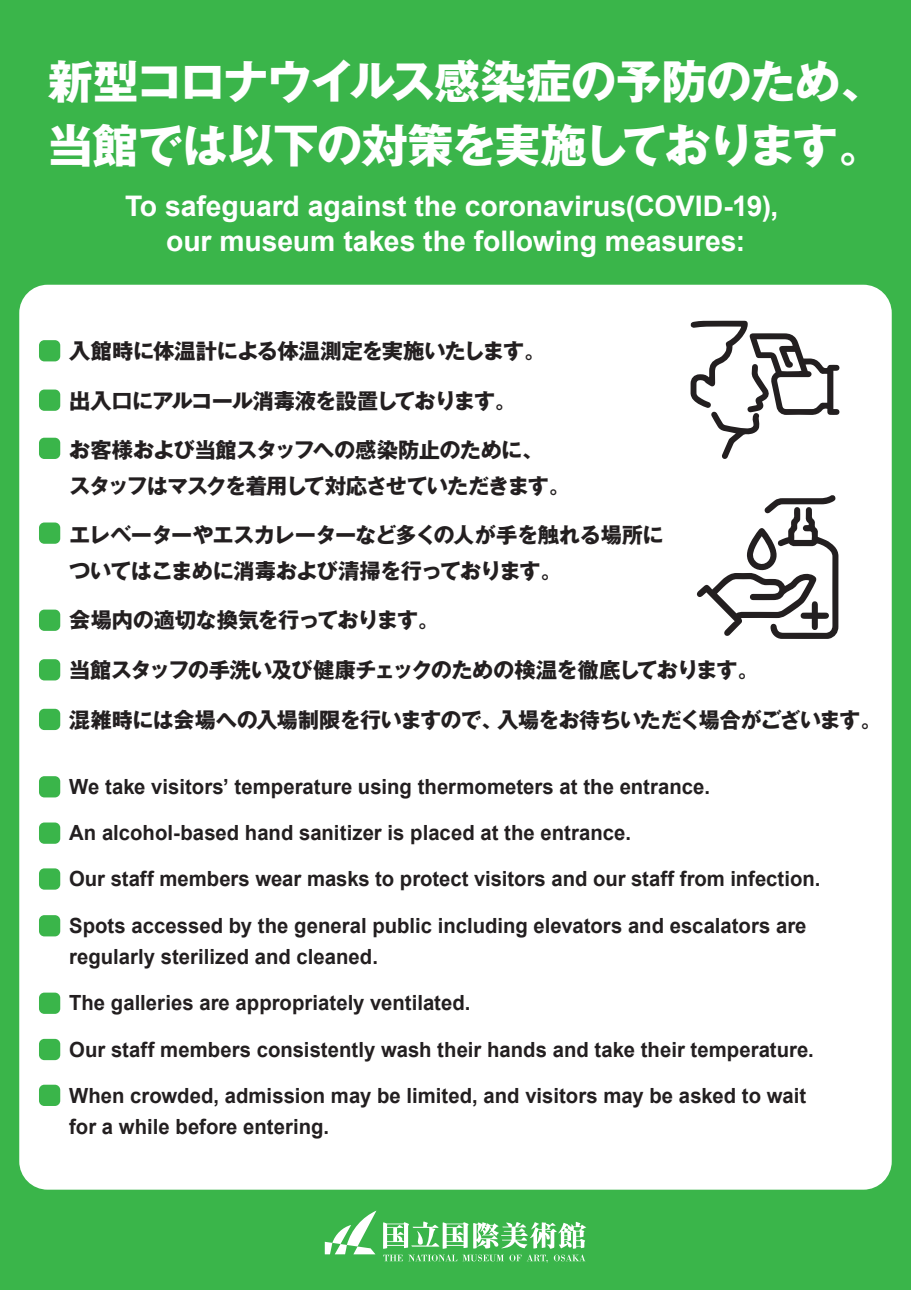
<style>
.page{position:relative;width:911px;height:1290px;background:#3ab54a}
.page>*{position:absolute;margin:0;border:0;box-sizing:border-box;transform-origin:0 0}
.t1{font:700 46.12px/63.8px "Gothic MB101 Pro";letter-spacing:-.04em;color:#fff}
.t2{font:700 28.38px/35.4px "Arial";letter-spacing:-.005em;color:#fff;text-align:center}
.t3{font:700 21.25px/35.5px "Gothic MB101 Pro";letter-spacing:-.035em;color:#231f20}
.t4{font:700 20.88px/31.9px "Arial";color:#231f20}
</style>
<div class="page">
<div style="left:19px;top:285px;width:872px;height:904px;background:#fff;border-radius:28px"></div>
<svg style="left:325px;top:1211px;width:51px;height:43px"></svg>
<svg style="left:383px;top:1221px;width:203px;height:42px"></svg>
<div style="left:39px;top:340px;width:21px;height:21px;background:#3ab54a;border-radius:5px"></div>
<div style="left:39px;top:389px;width:21px;height:22px;background:#3ab54a;border-radius:5px"></div>
<div style="left:39px;top:438px;width:21px;height:21px;background:#3ab54a;border-radius:5px"></div>
<div style="left:39px;top:522px;width:21px;height:22px;background:#3ab54a;border-radius:5px"></div>
<div style="left:39px;top:610px;width:21px;height:21px;background:#3ab54a;border-radius:5px"></div>
<div style="left:39px;top:659px;width:21px;height:21px;background:#3ab54a;border-radius:5px"></div>
<div style="left:39px;top:709px;width:21px;height:21px;background:#3ab54a;border-radius:5px"></div>
<div style="left:39px;top:776px;width:21px;height:21px;background:#3ab54a;border-radius:5px"></div>
<div style="left:39px;top:822px;width:21px;height:22px;background:#3ab54a;border-radius:5px"></div>
<div style="left:39px;top:868px;width:21px;height:21px;background:#3ab54a;border-radius:5px"></div>
<div style="left:39px;top:915px;width:21px;height:21px;background:#3ab54a;border-radius:5px"></div>
<div style="left:39px;top:992px;width:21px;height:22px;background:#3ab54a;border-radius:5px"></div>
<div style="left:39px;top:1039px;width:21px;height:21px;background:#3ab54a;border-radius:5px"></div>
<div style="left:39px;top:1085px;width:21px;height:21px;background:#3ab54a;border-radius:5px"></div>
<svg style="left:696px;top:495px;width:142px;height:144px"></svg>
<svg style="left:690px;top:321px;width:149px;height:138px"></svg>
<h1 class="t1" style="left:48px;top:44px;width:840px">新型コロナウイルス感染症の予防のため、当館では以下の対策を実施しております。</h1>
<h2 class="t2" style="left:125px;top:189px;width:655px">To safeguard against the coronavirus(COVID-19), our museum takes the following measures:</h2>
<p class="t3" style="left:69px;top:330px;width:478px">入館時に体温計による体温測定を実施いたします。</p>
<p class="t3" style="left:69px;top:380px;width:449px">出入口にアルコール消毒液を設置しております。</p>
<p class="t3" style="left:69px;top:430px;width:503px">お客様および当館スタッフへの感染防止のために、<br>スタッフはマスクを着用して対応させていただきます。</p>
<p class="t3" style="left:69px;top:515px;width:596px">エレベーターやエスカレーターなど多くの人が手を触れる場所についてはこまめに消毒および清掃を行っております。</p>
<p class="t3" style="left:69px;top:600px;width:372px">会場内の適切な換気を行っております。</p>
<p class="t3" style="left:69px;top:649px;width:691px">当館スタッフの手洗い及び健康チェックのための検温を徹底しております。</p>
<p class="t3" style="left:69px;top:699px;width:814px">混雑時には会場への入場制限を行いますので、入場をお待ちいただく場合がございます。</p>
<p class="t4" style="left:69px;top:772px;width:642px">We take visitors’ temperature using thermometers at the entrance.</p>
<p class="t4" style="left:69px;top:818px;width:563px">An alcohol-based hand sanitizer is placed at the entrance.</p>
<p class="t4" style="left:69px;top:864px;width:752px">Our staff members wear masks to protect visitors and our staff from infection.</p>
<p class="t4" style="left:69px;top:910px;width:739px">Spots accessed by the general public including elevators and escalators are regularly sterilized and cleaned.</p>
<p class="t4" style="left:69px;top:988px;width:403px">The galleries are appropriately ventilated.</p>
<p class="t4" style="left:69px;top:1034px;width:746px">Our staff members consistently wash their hands and take their temperature.</p>
<p class="t4" style="left:69px;top:1080px;width:738px">When crowded, admission may be limited, and visitors may be asked to wait for a while before entering.</p>
</div>
